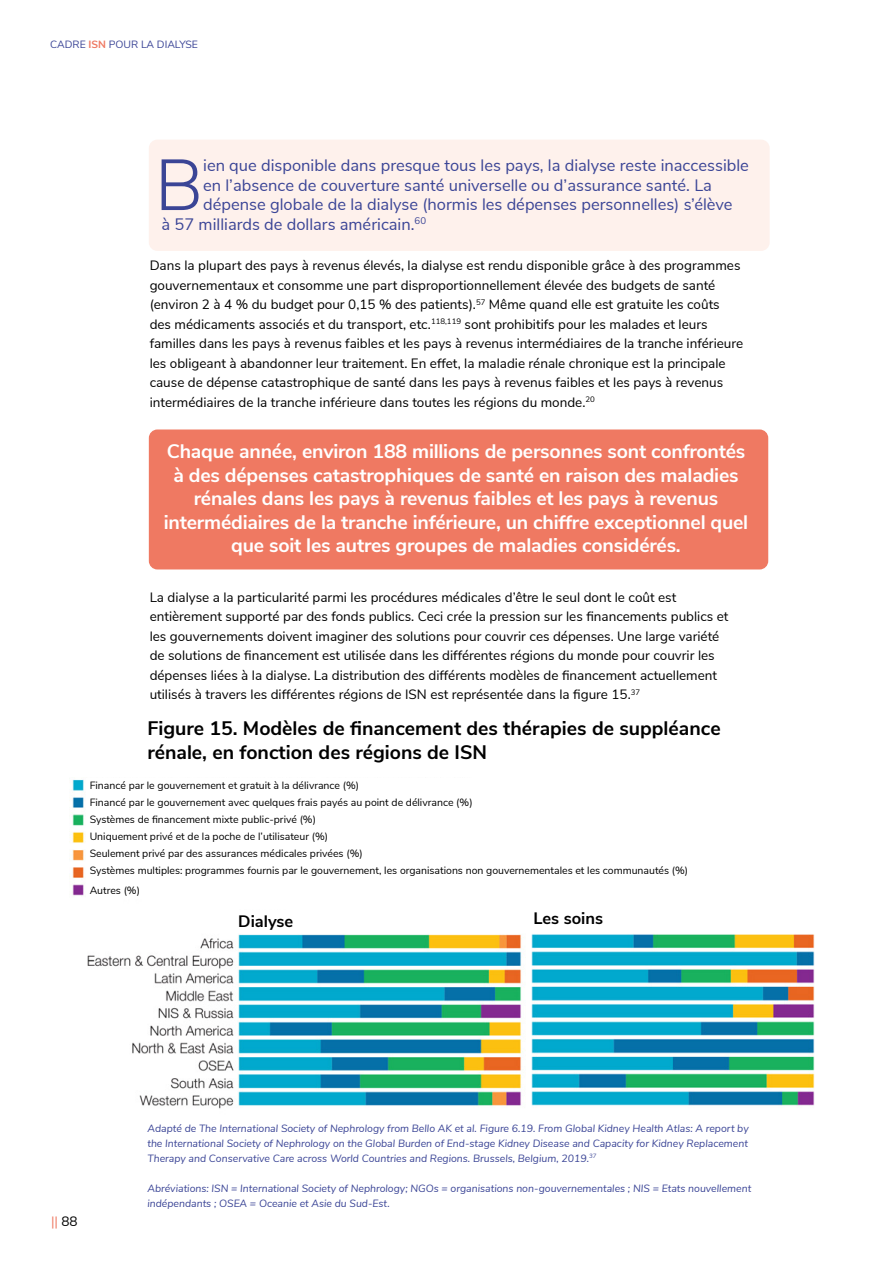
<style>
.page{position:relative;width:893px;height:1263px;background:#fff}
.page>*{position:absolute;margin:0;border:0;box-sizing:border-box;transform-origin:0 0}
.t1{font:300 71.85px "Nunito Sans";color:#3b4596}
.t2{font:700 19.5px/23.4px "Nunito Sans";letter-spacing:-.01em;color:#fff;text-align:center}
.t3{font:700 19.5px/24px "Nunito Sans";color:#000}
.t4{font:16.5px "Nunito Sans";color:#3b4596}
.t5{font:700 16.5px "Nunito Sans";color:#000}
.t6{font:13.5px/19.5px "Nunito Sans";color:#000}
.t7{font:13.5px "Nunito Sans";color:#ef7962}
.t8{font:italic 10.5px/15px "Nunito Sans";color:#3b4596;text-align:justify}
.t9{font:10.5px/17.1px "Nunito Sans";color:#000}
.t10{font:10.5px "Nunito Sans";color:#3b4596}
.s1{font-weight:700;color:#ef7962}
.s2{color:#000}
</style>
<div class="page">
<div style="left:149px;top:140px;width:621px;height:111px;background:#fef1ec;border-radius:9px"></div>
<div style="left:149px;top:429px;width:619px;height:140px;background:#ef7962;border-radius:9px"></div>
<img style="left:72px;top:779px;width:743px;height:330px">
<div style="left:86px;top:778px;width:509px;height:121px;background:#fff"></div>
<div style="left:234px;top:910px;width:62px;height:18px;background:#fff"></div>
<div style="left:530px;top:902px;width:81px;height:26px;background:#fff"></div>
<p class="t10" style="left:50px;top:37px;width:149px">CADRE <span class="s1">ISN</span> POUR LA DIALYSE</p>
<h1 class="t1" style="left:155px;top:133px;width:50px">B</h1>
<p class="t4" style="left:203px;top:153px;width:547px">ien que disponible dans presque tous les pays, la dialyse reste inaccessible</p>
<p class="t4" style="left:203px;top:173px;width:510px">en l’absence de couverture santé universelle ou d’assurance santé. La</p>
<p class="t4" style="left:203px;top:192px;width:531px">dépense globale de la dialyse (hormis les dépenses personnelles) s’élève</p>
<p class="t4" style="left:162px;top:212px;width:266px">à 57 milliards de dollars américain.<sup>60</sup></p>
<p class="t6" style="left:150px;top:255px;width:595px">Dans la plupart des pays à revenus élevés, la dialyse est rendu disponible grâce à des programmes gouvernementaux et consomme une part disproportionnellement élevée des budgets de santé (environ 2 à 4 % du budget pour 0,15 % des patients).<sup>57</sup> Même quand elle est gratuite les coûts des médicaments associés et du transport, etc.<sup>118,119</sup> sont prohibitifs pour les malades et leurs familles dans les pays à revenus faibles et les pays à revenus intermédiaires de la tranche inférieure les obligeant à abandonner leur traitement. En effet, la maladie rénale chronique est la principale cause de dépense catastrophique de santé dans les pays à revenus faibles et les pays à revenus intermédiaires de la tranche inférieure dans toutes les régions du monde.<sup>20</sup></p>
<p class="t2" style="left:164px;top:439px;width:586px">Chaque année, environ 188 millions de personnes sont confrontés à des dépenses catastrophiques de santé en raison des maladies rénales dans les pays à revenus faibles et les pays à revenus intermédiaires de la tranche inférieure, un chiffre exceptionnel quel que soit les autres groupes de maladies considérés.</p>
<p class="t6" style="left:150px;top:586px;width:580px">La dialyse a la particularité parmi les procédures médicales d’être le seul dont le coût est entièrement supporté par des fonds publics. Ceci crée la pression sur les financements publics et les gouvernements doivent imaginer des solutions pour couvrir ces dépenses. Une large variété de solutions de financement est utilisée dans les différentes régions du monde pour couvrir les dépenses liées à la dialyse. La distribution des différents modèles de financement actuellement utilisés à travers les différentes régions de ISN est représentée dans la figure 15.<sup>37</sup></p>
<h2 class="t3" style="left:147px;top:715px;width:575px">Figure 15. Modèles de financement des thérapies de suppléance rénale, en fonction des régions de ISN</h2>
<p class="t9" style="left:90px;top:776px;width:600px">Financé par le gouvernement et gratuit à la délivrance (%)<br>Financé par le gouvernement avec quelques frais payés au point de délivrance (%)<br>Systèmes de financement mixte public-privé (%)<br>Uniquement privé et de la poche de l’utilisateur (%)<br>Seulement privé par des assurances médicales privées (%)<br>Systèmes multiples: programmes fournis par le gouvernement, les organisations non gouvernementales et les communautés (%)</p>
<p class="t9" style="left:90px;top:881px;width:52px">Autres (%)</p>
<p class="t5" style="left:238px;top:909px;width:57px">Dialyse</p>
<p class="t5" style="left:533px;top:906px;width:71px">Les soins</p>
<p class="t7" style="left:51px;top:1211px;width:28px">|| <span class="s2">88</span></p>
<p class="t8" style="left:147px;top:1120px;width:603px">Adapté de The International Society of Nephrology from Bello AK et al. Figure 6.19. From Global Kidney Health Atlas: A report by the International Society of Nephrology on the Global Burden of End-stage Kidney Disease and Capacity for Kidney Replacement Therapy and Conservative Care across World Countries and Regions. Brussels, Belgium, 2019.<sup>37</sup></p>
<p class="t8" style="left:147px;top:1180px;width:605px">Abréviations: ISN = International Society of Nephrology; NGOs = organisations non-gouvernementales ; NIS = Etats nouvellement indépendants ; OSEA = Oceanie et Asie du Sud-Est.</p>
</div>
